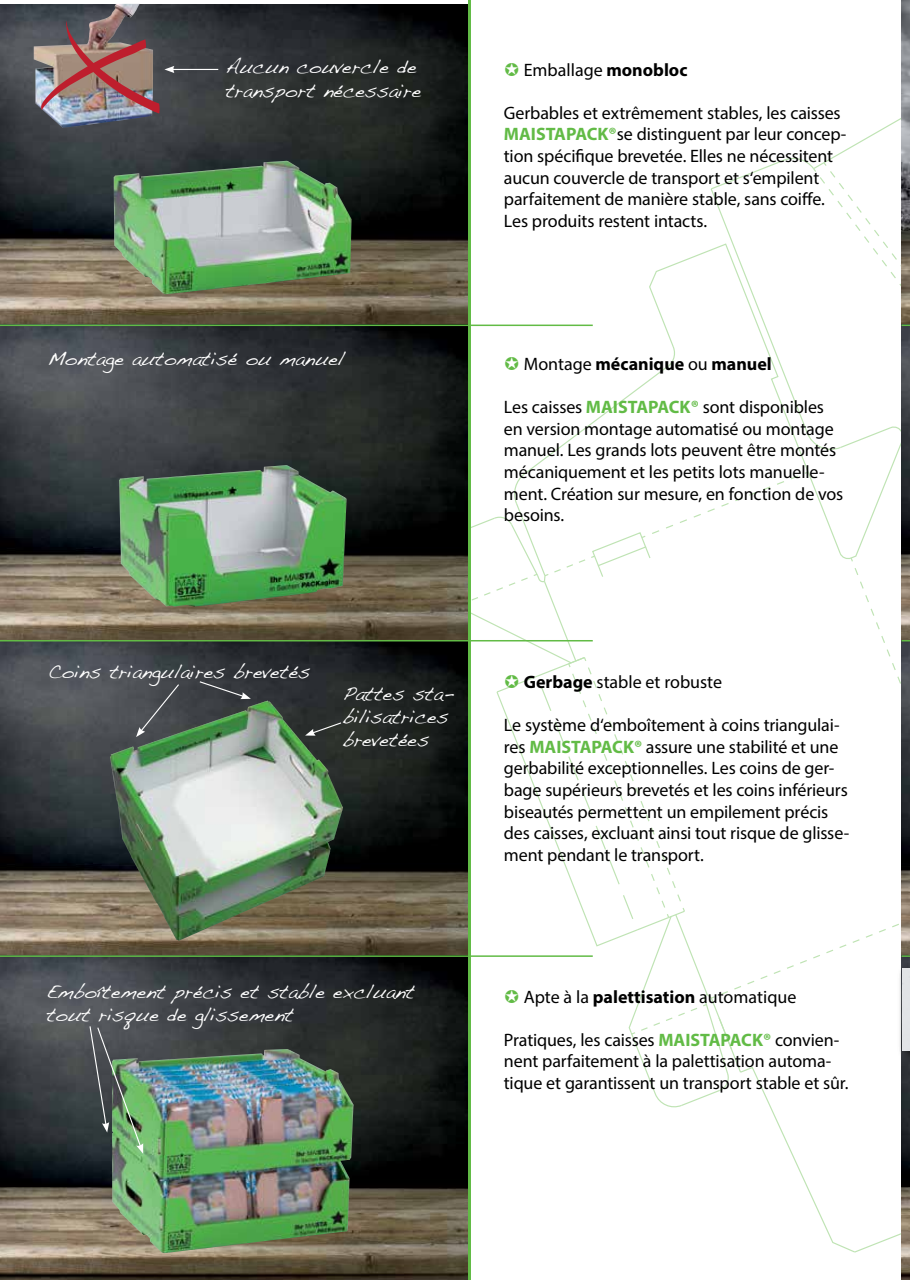
<style>
.page{position:relative;width:910px;height:1280px;background:#fff}
.page>*{position:absolute;margin:0;border:0;box-sizing:border-box;transform-origin:0 0}
.t1{font:19.5px/23.4px "Handwriting Dakota";color:#fff}
.t2{font:18px/21.6px "Myriad Pro";letter-spacing:-.005em;color:#000}
.t3{font:700 18px "Myriad Pro";color:#000}
.s1{font-weight:700}
.s2{font-weight:700;color:#62bb46}
.s3{font-weight:400}
</style>
<div class="page">
<img style="left:901px;top:0;width:9px;height:1280px">
<img style="left:0;top:4px;width:469px;height:1276px">
<img style="left:114px;top:161px;width:238px;height:133px">
<img style="left:119px;top:465px;width:228px;height:141px">
<img style="left:217px;top:701px;width:50px;height:19px">
<img style="left:112px;top:1049px;width:242px;height:204px">
<img style="left:34px;top:4px;width:119px;height:124px">
<hr style="left:469px;top:0;width:2px;height:1280px;background:#62bb46">
<hr style="left:0;top:640px;width:593px;height:1px;background:#62bb46">
<hr style="left:0;top:955px;width:593px;height:2px;background:#62bb46">
<hr style="left:0;top:325px;width:593px;height:1px;background:#62bb46">
<svg style="left:136px;top:683px;width:44px;height:54px;background:#4f5357"></svg>
<svg style="left:198px;top:680px;width:53px;height:19px"></svg>
<hr style="left:172px;top:69px;width:46px;height:1px;background:#fff">
<img style="left:41px;top:21px;width:133px;height:93px">
<svg style="left:305px;top:721px;width:37px;height:15px"></svg>
<img style="left:89px;top:1025px;width:54px;height:129px">
<svg style="left:441px;top:102px;width:469px;height:1151px"></svg>
<p class="t1" style="left:225px;top:55px;width:198px">Aucun couvercle de transport nécessaire</p>
<p class="t1" style="left:47px;top:347px;width:299px">Montage automatisé ou manuel</p>
<p class="t2" style="left:524px;top:58px;width:165px">Emballage <span class="s1">monobloc</span></p>
<p class="t2" style="left:504px;top:102px;width:344px">Gerbables et extrêmement stables, les caisses <span class="s2">MAISTAPACK®</span>se distinguent par leur concep&shy;tion spécifique brevetée. Elles ne nécessitent aucun couvercle de transport et s‘empilent parfaitement de manière stable, sans coiffe.<br>Les produits restent intacts.</p>
<p class="t3" style="left:524px;top:352px;width:250px"><span class="s3">Montage</span> mécanique <span class="s3">ou</span> manuel</p>
<p class="t2" style="left:504px;top:396px;width:341px">Les caisses <span class="s2">MAISTAPACK®</span> sont disponibles en version montage automatisé ou montage manuel. Les grands lots peuvent être montés mécaniquement et les petits lots manuelle&shy;ment. Création sur mesure, en fonction de vos besoins.</p>
<p class="t1" style="left:48px;top:660px;width:264px">Coins triangulaires brevetés</p>
<p class="t1" style="left:343px;top:681px;width:113px">Pattes sta&shy;bilisatrices brevetées</p>
<p class="t1" style="left:46px;top:979px;width:370px">Emboîtement précis et stable excluant tout risque de glissement</p>
<p class="t2" style="left:524px;top:671px;width:200px"><span class="s1">Gerbage</span> stable et robuste</p>
<p class="t2" style="left:504px;top:714px;width:347px">Le système d‘emboîtement à coins triangulai&shy;res <span class="s2">MAISTAPACK®</span> assure une stabilité et une gerbabilité exceptionnelles. Les coins de ger&shy;bage supérieurs brevetés et les coins inférieurs biseautés permettent un empilement précis des caisses, excluant ainsi tout risque de glisse&shy;ment pendant le transport.</p>
<p class="t2" style="left:524px;top:985px;width:274px">Apte à la <span class="s1">palettisation</span> automatique</p>
<p class="t2" style="left:504px;top:1029px;width:346px">Pratiques, les caisses <span class="s2">MAISTAPACK®</span> convien&shy;nent parfaitement à la palettisation automa&shy;tique et garantissent un transport stable et sûr.</p>
</div>
